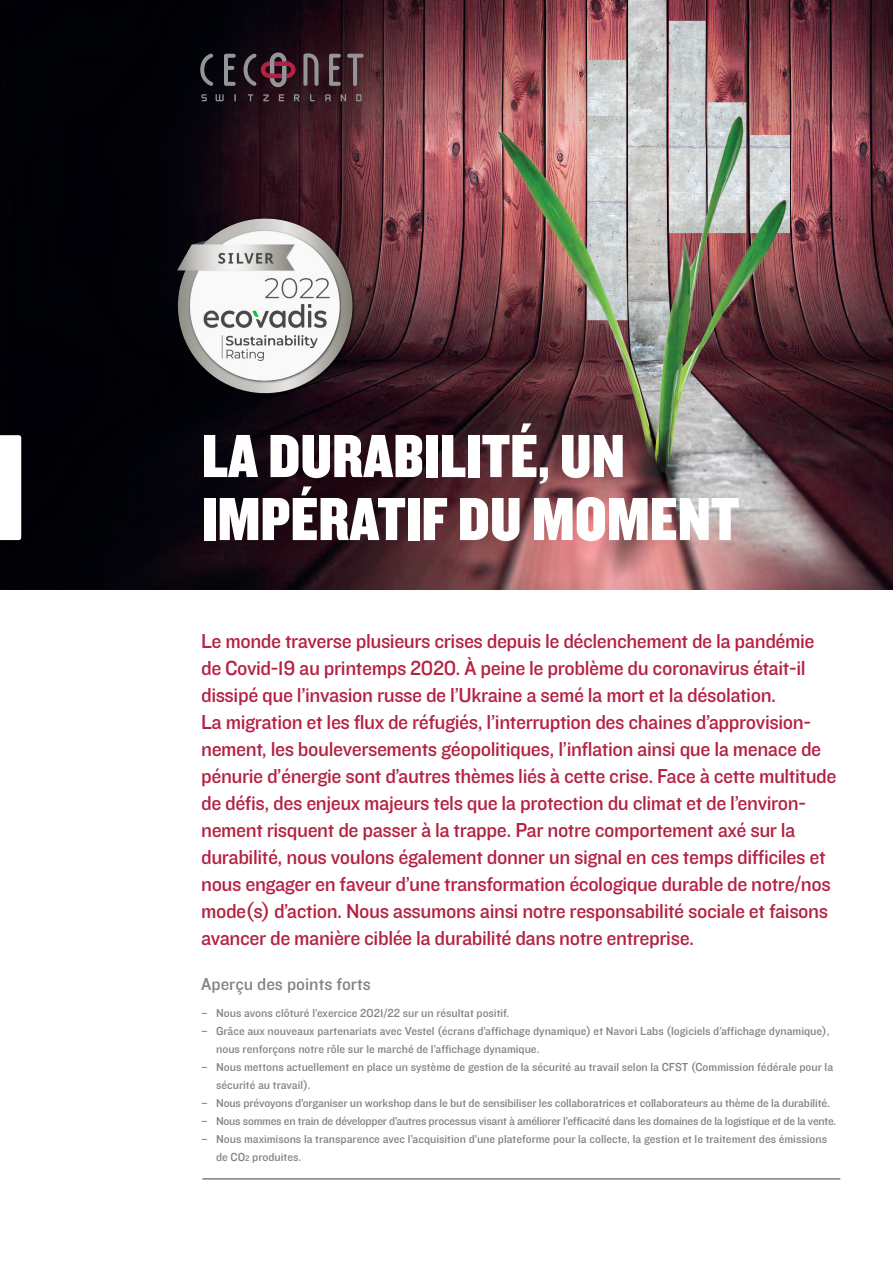
<style>
.page{position:relative;width:893px;height:1263px;background:#fff}
.page>*{position:absolute;margin:0;border:0;box-sizing:border-box;transform-origin:0 0}
.t1{font:63.15px/63px "Knockout HTF70 Full Welterwt";color:#fff}
.t2{font:21px/27px "Knockout HTF31 Junior Middlewt";letter-spacing:-.02em;color:#b42143}
.t3{font:18px "Knockout HTF31 Junior Middlewt";color:#808285}
.t4{font:12px/18px "Knockout HTF31 Junior Middlewt";color:#808285}
.t5{font:12px "Knockout HTF31 Junior Middlewt";letter-spacing:-.02em;color:#808285}
.s1{font-size:8.4px}
</style>
<div class="page">
<img style="left:0;top:0;width:893px;height:589px">
<svg style="left:0;top:435px;width:21px;height:105px"></svg>
<hr style="left:203px;top:1179px;width:637px;height:1px;background:#3e3e3f">
<svg style="left:200px;top:53px;width:13px;height:33px"></svg>
<svg style="left:303px;top:52px;width:15px;height:34px"></svg>
<svg style="left:347px;top:54px;width:17px;height:32px"></svg>
<svg style="left:224px;top:54px;width:12px;height:32px"></svg>
<svg style="left:329px;top:54px;width:12px;height:32px"></svg>
<svg style="left:216px;top:94px;width:8px;height:7px"></svg>
<svg style="left:234px;top:94px;width:2px;height:7px"></svg>
<svg style="left:248px;top:94px;width:5px;height:7px"></svg>
<svg style="left:263px;top:94px;width:6px;height:7px"></svg>
<svg style="left:279px;top:94px;width:5px;height:7px"></svg>
<svg style="left:294px;top:94px;width:6px;height:7px"></svg>
<svg style="left:310px;top:94px;width:5px;height:7px"></svg>
<svg style="left:325px;top:94px;width:6px;height:7px"></svg>
<svg style="left:341px;top:94px;width:5px;height:7px"></svg>
<svg style="left:356px;top:94px;width:5px;height:7px"></svg>
<svg style="left:201px;top:94px;width:6px;height:7px"></svg>
<svg style="left:244px;top:52px;width:52px;height:35px;background:#4f2e3a"></svg>
<img style="left:175px;top:216px;width:181px;height:181px">
<p class="t1" style="left:202px;top:427px;width:539px">LA DURABILITÉ, UN<br>IMPÉRATIF DU MOMENT</p>
<p class="t2" style="left:201px;top:628px;width:637px">Le monde traverse plusieurs crises depuis le déclenchement de la pandémie de Covid-19 au printemps 2020. À peine le problème du coronavirus était-il dissipé que l’invasion russe de l’Ukraine a semé la mort et la désolation.<br>La migration et les flux de réfugiés, l’interruption des chaines d’approvision&shy;nement, les bouleversements géopolitiques, l’inflation ainsi que la menace de pénurie d’énergie sont d’autres thèmes liés à cette crise. Face à cette multitude de défis, des enjeux majeurs tels que la protection du climat et de l’environ&shy;nement risquent de passer à la trappe. Par notre comportement axé sur la durabilité, nous voulons également donner un signal en ces temps difficiles et nous engager en faveur d’une transformation écologique durable de notre/nos mode(s) d’action. Nous assumons ainsi notre responsabilité sociale et faisons avancer de manière ciblée la durabilité dans notre entreprise.</p>
<p class="t3" style="left:201px;top:974px;width:171px">Aperçu des points forts</p>
<p class="t4" style="left:201px;top:1004px;width:310px">– Nous avons clôturé l’exercice 2021/22 sur un résultat positif.</p>
<p class="t4" style="left:216px;top:1022px;width:615px;text-indent:-15px">– Grâce aux nouveaux partenariats avec Vestel (écrans d’affichage dynamique) et Navori Labs (logiciels d’affichage dynamique), nous renforçons notre rôle sur le marché de l’affichage dynamique.</p>
<p class="t4" style="left:216px;top:1058px;width:619px;text-indent:-15px">– Nous mettons actuellement en place un système de gestion de la sécurité au travail selon la CFST (Commission fédérale pour la sécurité au travail).</p>
<p class="t4" style="left:201px;top:1094px;width:630px">– Nous prévoyons d’organiser un workshop dans le but de sensibiliser les collaboratrices et collaborateurs au thème de la durabilité.</p>
<p class="t5" style="left:201px;top:1115px;width:637px">– Nous sommes en train de développer d’autres processus visant à améliorer l’efficacité dans les domaines de la logistique et de la vente.</p>
<p class="t4" style="left:216px;top:1130px;width:612px;text-indent:-15px">– Nous maximisons la transparence avec l’acquisition d’une plateforme pour la collecte, la gestion et le traitement des émissions de CO<span class="s1">2</span> produites.</p>
</div>
